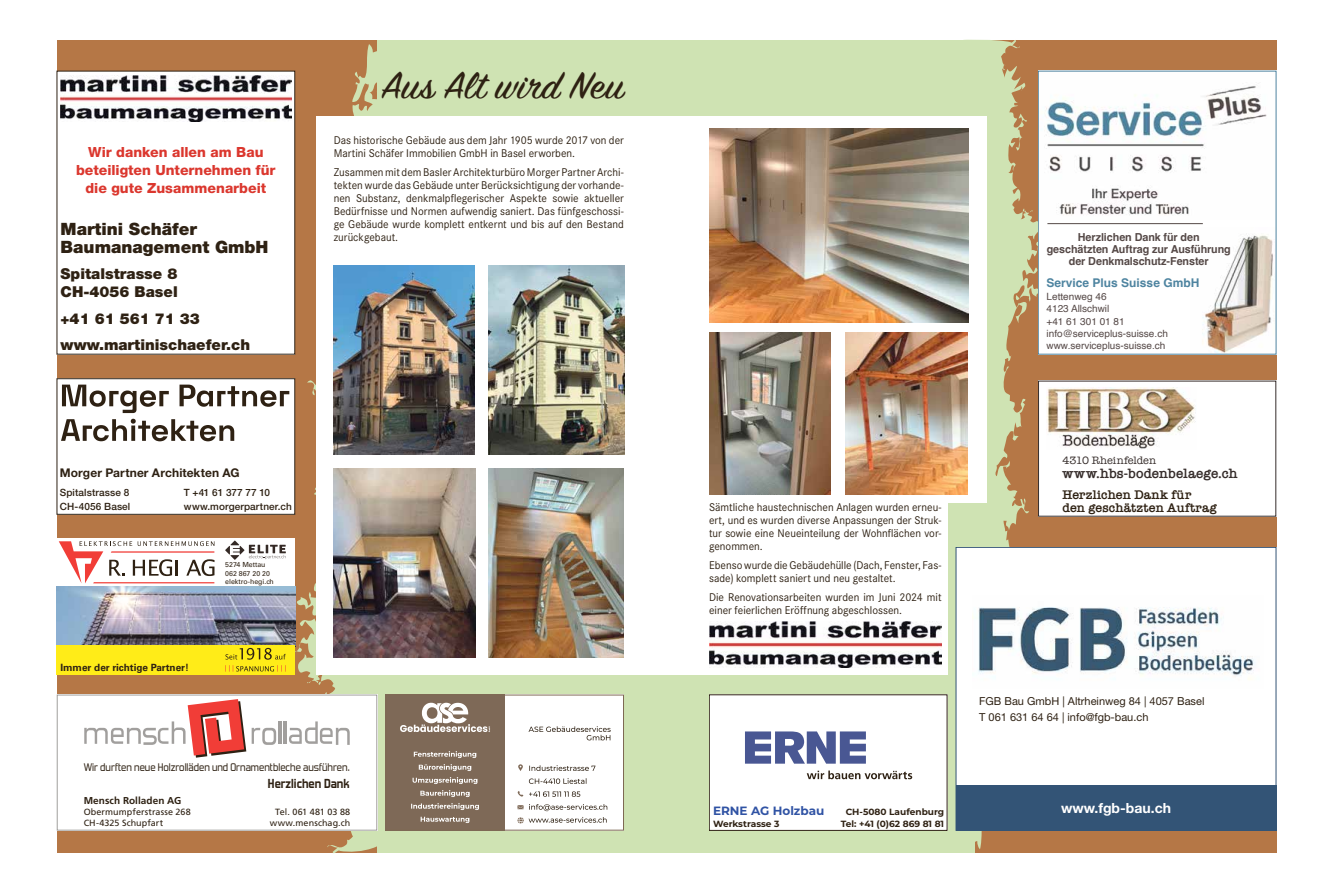
<style>
.page{position:relative;width:1333px;height:893px;background:#fff}
.page>*{position:absolute;margin:0;border:0;box-sizing:border-box;transform-origin:0 0}
.t1{font:42px "Sign Painter House Script";letter-spacing:.015em;color:#2e2113;scale:1.06 1}
.t2{font:900 17px/18px "Helvetica Neue LT Std";color:#2e2113}
.t3{font:900 15px/18px "Helvetica Neue LT Std";color:#2e2113}
.t4{font:800 14px/18px "Helvetica Neue LT Std";color:#db372e;text-align:center}
.t5{font:600 14px "American Typewriter";color:#352c2a}
.t6{font:700 14px "Helvetica Neue LT Std";color:#fff}
.t7{font:600 13px/13px "American Typewriter";letter-spacing:.005em;color:#2e2113}
.t8{font:700 13px "Forgotten Futurist Rg";color:#2e2113}
.t9{font:700 12px "Helvetica Neue LT Std";letter-spacing:.005em;color:#2e2113}
.t10{font:700 12px "Helvetica";color:#4e84a0}
.t11{font:700 12px "Montserrat";color:#3053a4}
.t12{font:11px/13px "Corporate S";color:#2e2113}
.t13{font:700 11px/12px "Helvetica";letter-spacing:-.01em;color:#554947;text-align:center}
.t14{font:11px/16.4px "Helvetica Neue LT Std";color:#2e2113}
.t15{font:11px "Forgotten Futurist Rg";color:#2e2113}
.t16{font:11px "American Typewriter";letter-spacing:-.005em;color:#352c2a}
.t17{font:10px/12.4px "Helvetica";color:#554947}
.t18{font:500 10px "Helvetica Neue LT Std";letter-spacing:.01em;color:#2e2113}
.t19{font:700 10px "Univers LT Std";color:#2e2113}
.t20{font:700 10px "Frutiger LT Std";letter-spacing:.005em;color:#2e2113}
.t21{font:9px "Frutiger LT Std";letter-spacing:.01em;color:#2e2113}
.t22{font:700 9px "Montserrat";color:#2e2113}
.t23{font:7px/8.2px "Univers LT Std";color:#2e2113}
</style>
<div class="page">
<div style="left:57px;top:40px;width:1219px;height:813px;background:#b57746"></div>
<svg style="left:273px;top:44px;width:104px;height:810px"></svg>
<svg style="left:313px;top:570px;width:3px;height:28px"></svg>
<div style="left:377px;top:40px;width:597px;height:813px;background:#cfe3b3"></div>
<svg style="left:947px;top:39px;width:108px;height:813px;fill:#cfe3b3"></svg>
<svg style="left:1015px;top:295px;width:12px;height:28px"></svg>
<div style="left:316px;top:116px;width:631px;height:559px;background:#fff"></div>
<img style="left:488px;top:266px;width:136px;height:188px">
<img style="left:333px;top:468px;width:142px;height:189px">
<img style="left:488px;top:468px;width:136px;height:189px">
<img style="left:333px;top:266px;width:142px;height:188px">
<div style="left:690px;top:116px;width:296px;height:387px;background:#fff"></div>
<img style="left:709px;top:128px;width:259px;height:195px">
<img style="left:709px;top:332px;width:121px;height:163px">
<img style="left:845px;top:332px;width:122px;height:163px">
<img style="left:709px;top:621px;width:232px;height:47px">
<div style="left:57px;top:71px;width:238px;height:283px;background:#fff"></div>
<img style="left:61px;top:75px;width:230px;height:46px">
<div style="left:57px;top:378px;width:238px;height:137px;background:#fff"></div>
<svg style="left:61px;top:385px;width:228px;height:56px"></svg>
<div style="left:57px;top:378px;width:238px;height:137px;border:1px solid #2e2113"></div>
<div style="left:57px;top:694px;width:320px;height:137px;background:#fff"></div>
<svg style="left:252px;top:728px;width:24px;height:17px"></svg>
<hr style="left:278px;top:721px;width:3px;height:23px;background:#a19f9d">
<hr style="left:283px;top:721px;width:4px;height:23px;background:#a19f9d">
<svg style="left:289px;top:721px;width:61px;height:24px"></svg>
<svg style="left:84px;top:699px;width:162px;height:59px"></svg>
<div style="left:57px;top:694px;width:320px;height:137px;border:1px solid #a19f9d"></div>
<div style="left:57px;top:539px;width:238px;height:136px;background:#fff"></div>
<svg style="left:59px;top:541px;width:155px;height:42px"></svg>
<svg style="left:225px;top:541px;width:61px;height:19px"></svg>
<img style="left:57px;top:587px;width:238px;height:58px">
<div style="left:57px;top:645px;width:238px;height:30px;background:#ffec18"></div>
<svg style="left:225px;top:648px;width:61px;height:24px"></svg>
<div style="left:1037px;top:71px;width:239px;height:283px;background:#fff"></div>
<img style="left:1202px;top:235px;width:71px;height:117px">
<img style="left:1046px;top:86px;width:221px;height:129px">
<hr style="left:1047px;top:223px;width:155px;height:1px;background:#554947">
<div style="left:386px;top:694px;width:238px;height:137px;background:#fff"></div>
<div style="left:386px;top:694px;width:119px;height:137px;background:#7e6957"></div>
<svg style="left:400px;top:703px;width:90px;height:29px"></svg>
<svg style="left:414px;top:751px;width:62px;height:7px"></svg>
<svg style="left:419px;top:764px;width:52px;height:7px"></svg>
<svg style="left:412px;top:777px;width:65px;height:7px"></svg>
<svg style="left:420px;top:790px;width:49px;height:7px"></svg>
<svg style="left:411px;top:803px;width:68px;height:7px"></svg>
<svg style="left:420px;top:817px;width:49px;height:6px"></svg>
<svg style="left:518px;top:764px;width:5px;height:7px"></svg>
<svg style="left:517px;top:805px;width:6px;height:4px"></svg>
<svg style="left:517px;top:791px;width:6px;height:6px"></svg>
<svg style="left:528px;top:726px;width:82px;height:14px"></svg>
<svg style="left:529px;top:765px;width:66px;height:6px"></svg>
<svg style="left:529px;top:778px;width:57px;height:6px"></svg>
<svg style="left:529px;top:791px;width:51px;height:6px"></svg>
<svg style="left:529px;top:804px;width:78px;height:7px"></svg>
<svg style="left:517px;top:817px;width:89px;height:6px"></svg>
<div style="left:386px;top:694px;width:238px;height:137px;border:1px solid #7e6954"></div>
<div style="left:1037px;top:381px;width:239px;height:136px;background:#fff"></div>
<img style="left:1046px;top:388px;width:150px;height:61px">
<div style="left:709px;top:694px;width:238px;height:137px;background:#fff"></div>
<svg style="left:745px;top:731px;width:120px;height:33px"></svg>
<svg style="left:806px;top:770px;width:106px;height:9px"></svg>
<div style="left:709px;top:694px;width:238px;height:137px;border:1px solid #2e2113"></div>
<div style="left:955px;top:547px;width:321px;height:284px;background:#fff"></div>
<img style="left:972px;top:607px;width:283px;height:73px">
<div style="left:955px;top:785px;width:321px;height:46px;background:#335476"></div>
<p class="t4" style="left:76px;top:143px;width:201px">Wir danken allen am Bau beteiligten Unternehmen für die gute Zusammenarbeit</p>
<h2 class="t2" style="left:61px;top:220px;width:209px">Martini Schäfer<br>Baumanagement GmbH</h2>
<h3 class="t3" style="left:61px;top:265px;width:119px">Spitalstrasse 8<br>CH-4056 Basel</h3>
<h3 class="t3" style="left:61px;top:305px;width:191px;line-height:26.5px">+41 61 561 71 33 www.martinischaefer.ch</h3>
<h1 class="t1" style="left:381px;top:60px;width:230px">Aus Alt wird Neu</h1>
<p class="t12" style="left:333px;top:134px;width:292px">Das historische Gebäude aus dem Jahr 1905 wurde 2017 von der<br>Martini Schäfer Immobilien GmbH in Basel erworben.</p>
<p class="t12" style="left:333px;top:166px;width:292px;text-align:justify">Zusammen mit dem Basler Architekturbüro Morger Partner Archi&shy;tekten wurde das Gebäude unter Berücksichtigung der vorhande&shy;nen Substanz, denkmalpflegerischer Aspekte sowie aktueller Bedürfnisse und Normen aufwendig saniert. Das fünfgeschossi&shy;ge Gebäude wurde komplett entkernt und bis auf den Bestand zurückgebaut.</p>
<p class="t9" style="left:60px;top:465px;width:181px">Morger Partner Architekten AG</p>
<p class="t18" style="left:60px;top:487px;width:71px">Spitalstrasse 8</p>
<p class="t18" style="left:184px;top:487px;width:88px">T +41 61 377 77 10</p>
<p class="t18" style="left:60px;top:500px;width:72px">CH-4056 Basel</p>
<p class="t18" style="left:184px;top:500px;width:109px">www.morgerpartner.ch</p>
<p class="t19" style="left:60px;top:662px;width:130px">Immer der richtige Partner!</p>
<p class="t23" style="left:225px;top:561px;width:50px">5274 Mettau<br>062 867 20 20 elektro-hegi.ch</p>
<p class="t15" style="left:84px;top:761px;width:267px">Wir durften neue Holzrolläden und Ornamentbleche ausführen.</p>
<p class="t8" style="left:268px;top:775px;width:83px">Herzlichen Dank</p>
<p class="t20" style="left:84px;top:794px;width:99px">Mensch Rolladen AG</p>
<p class="t21" style="left:84px;top:806px;width:108px">Obermumpferstrasse 268</p>
<p class="t21" style="left:275px;top:806px;width:76px">Tel. 061 481 03 88</p>
<p class="t21" style="left:84px;top:818px;width:81px">CH-4325 Schupfart</p>
<p class="t21" style="left:270px;top:818px;width:82px">www.menschag.ch</p>
<p class="t13" style="left:1046px;top:232px;width:185px">Herzlichen Dank für den geschätzten Auftrag zur Ausführung der Denkmalschutz-Fenster</p>
<p class="t10" style="left:1046px;top:276px;width:154px">Service Plus Suisse GmbH</p>
<p class="t17" style="left:1046px;top:290px;width:123px">Lettenweg 46<br>4123 Allschwil<br>+41 61 301 01 81 info@serviceplus-suisse.ch www.serviceplus-suisse.ch</p>
<p class="t12" style="left:709px;top:501px;width:234px;text-align:justify">Sämtliche haustechnischen Anlagen wurden erneu&shy;ert, und es wurden diverse Anpassungen der Struk&shy;tur sowie eine Neueinteilung der Wohnflächen vor&shy;genommen.</p>
<p class="t12" style="left:709px;top:559px;width:234px">Ebenso wurde die Gebäudehülle (Dach, Fenster, Fas&shy;sade) komplett saniert und neu gestaltet.</p>
<p class="t12" style="left:709px;top:590px;width:234px">Die Renovationsarbeiten wurden im Juni 2024 mit einer feierlichen Eröffnung abgeschlossen.</p>
<p class="t11" style="left:713px;top:802px;width:113px">ERNE AG Holzbau</p>
<p class="t22" style="left:845px;top:805px;width:100px">CH-5080 Laufenburg</p>
<p class="t22" style="left:713px;top:817px;width:68px">Werkstrasse 3</p>
<p class="t22" style="left:840px;top:817px;width:105px">Tel: +41 (0)62 869 81 81</p>
<p class="t16" style="left:1062px;top:452px;width:95px">4310 Rheinfelden</p>
<p class="t5" style="left:1062px;top:462px;width:177px">www.hbs-bodenbelaege.ch</p>
<p class="t7" style="left:1062px;top:488px;width:156px">Herzlichen Dank für den geschätzten Auftrag</p>
<p class="t14" style="left:979px;top:693px;width:227px">FGB Bau GmbH | Altrheinweg 84 | 4057 Basel<br>T 061 631 64 64 | info@fgb-bau.ch</p>
<p class="t6" style="left:1060px;top:799px;width:111px">www.fgb-bau.ch</p>
</div>
